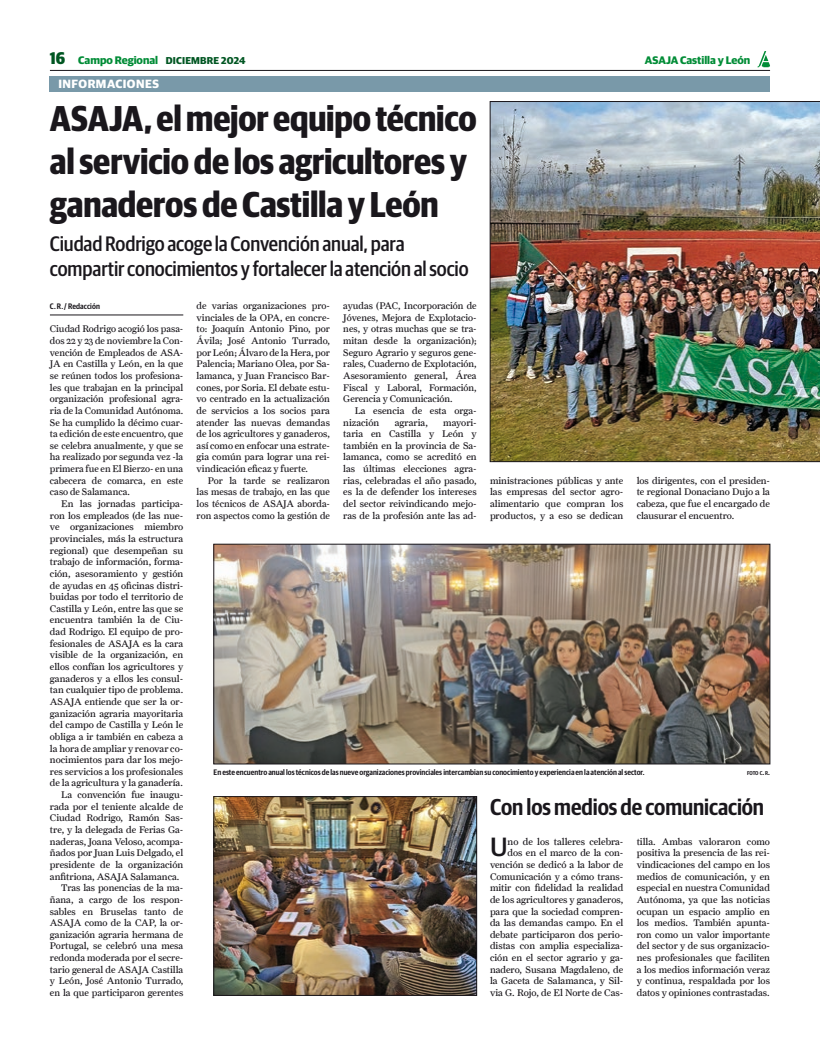
<style>
.page{position:relative;width:820px;height:1049px;background:#fff}
.page>*{position:absolute;margin:0;border:0;box-sizing:border-box;transform-origin:0 0}
.t1{font:700 36px/43.2px "Guardian Sans Cond";letter-spacing:-.005em;color:#1a171c}
.t2{font:500 26.5px "Guardian Sans";color:#1a171c}
.t3{font:600 23px "Guardian Sans Cond";letter-spacing:-.005em;color:#1a171c}
.t4{font:500 21px/25.2px "Guardian Sans Cond";letter-spacing:-.005em;color:#1a171c}
.t5{font:700 12px "Guardian Sans";letter-spacing:.04em;color:#fff}
.t6{font:700 11px "Guardian Sans";color:#008c36}
.t7{font:700 10px "Guardian Sans";letter-spacing:.02em;color:#005622}
.t8{font:9.7px/11.6px "Farnham Text";color:#1a171c;text-align:justify}
.t9{font:600 8px "Guardian Sans Cond";color:#1a171c}
.t10{font:600 5.6px "Guardian Sans Cond";color:#1a171c}
.s1{font-family:"Guardian Sans Cond";font-weight:800;font-size:17px;color:#005622}
.s2{font-size:8px}
</style>
<div class="page">
<div style="left:50px;top:76px;width:719px;height:15px;background:#7999a9"></div>
<hr style="left:50px;top:70px;width:719px;height:1px;background:#1a171c">
<svg style="left:757px;top:51px;width:12px;height:16px"></svg>
<hr style="left:50px;top:315px;width:133px;height:1px;background:#1a171c">
<img style="left:490px;top:101px;width:329px;height:361px">
<img style="left:215px;top:798px;width:259px;height:195px">
<div style="left:213px;top:796px;width:263px;height:199px;border:1px solid #1a171c"></div>
<img style="left:215px;top:546px;width:552px;height:216px">
<div style="left:213px;top:544px;width:556px;height:220px;border:1px solid #1a171c"></div>
<p class="t6" style="left:50px;top:52px;width:110px"><span class="s1">16</span> Campo Regional</p>
<p class="t6" style="left:644px;top:52px;width:107px">ASAJA Castilla y León</p>
<h1 class="t1" style="left:50px;top:94px;width:428px">ASAJA, el mejor equipo técnico al servicio de los agricultores y ganaderos de Castilla y León</h1>
<h3 class="t4" style="left:50px;top:229px;width:420px">Ciudad Rodrigo acoge la Convención anual, para compartir conocimientos y fortalecer la atención al socio</h3>
<p class="t9" style="left:50px;top:301px;width:51px">C. R. / Redacción</p>
<p class="t8" style="left:50px;top:323px;width:135px">Ciudad Rodrigo acogió los pasa&shy;dos 22 y 23 de noviembre la Con&shy;vención de Empleados de ASA-JA en Castilla y León, en la que se reúnen todos los profesiona&shy;les que trabajan en la principal organización profesional agra&shy;ria de la Comunidad Autónoma.<br>Se ha cumplido la décimo cuar&shy;ta edición de este encuentro, que se celebra anualmente, y que se ha realizado por segunda vez -la primera fue en El Bierzo- en una cabecera de comarca, en este caso de Salamanca.</p>
<p class="t8" style="left:61px;top:498px;width:123px">En las jornadas participa-</p>
<p class="t8" style="left:50px;top:509px;width:135px">ron los empleados (de las nue-</p>
<p class="t8" style="left:50px;top:521px;width:135px">ve organizaciones miembro</p>
<p class="t8" style="left:50px;top:533px;width:135px">provinciales, más la estructura</p>
<p class="t8" style="left:50px;top:544px;width:135px">regional) que desempeñan su</p>
<p class="t8" style="left:50px;top:556px;width:135px">trabajo de información, forma-</p>
<p class="t8" style="left:50px;top:568px;width:135px">ción, asesoramiento y gestión</p>
<p class="t8" style="left:50px;top:579px;width:135px">de ayudas en 45 oficinas distri-</p>
<p class="t8" style="left:50px;top:591px;width:135px">buidas por todo el territorio de</p>
<p class="t8" style="left:50px;top:602px;width:135px">Castilla y León, entre las que se</p>
<p class="t8" style="left:50px;top:614px;width:135px">encuentra también la de Ciu-</p>
<p class="t8" style="left:50px;top:626px;width:135px">dad Rodrigo. El equipo de pro-</p>
<p class="t8" style="left:50px;top:637px;width:135px">fesionales de ASAJA es la cara</p>
<p class="t8" style="left:50px;top:649px;width:135px">visible de la organización, en</p>
<p class="t8" style="left:50px;top:661px;width:135px">ellos confían los agricultores y</p>
<p class="t8" style="left:50px;top:672px;width:135px">ganaderos y a ellos les consul-</p>
<p class="t8" style="left:50px;top:684px;width:135px">tan cualquier tipo de problema.</p>
<p class="t8" style="left:50px;top:696px;width:135px">ASAJA entiende que ser la or-</p>
<p class="t8" style="left:50px;top:707px;width:135px">ganización agraria mayoritaria</p>
<p class="t8" style="left:50px;top:719px;width:135px">del campo de Castilla y León le</p>
<p class="t8" style="left:50px;top:731px;width:135px">obliga a ir también en cabeza a</p>
<p class="t8" style="left:50px;top:742px;width:135px">la hora de ampliar y renovar co-</p>
<p class="t8" style="left:50px;top:754px;width:135px">nocimientos para dar los mejo-</p>
<p class="t8" style="left:50px;top:765px;width:135px">res servicios a los profesionales</p>
<p class="t8" style="left:50px;top:777px;width:134px">de la agricultura y la ganadería.</p>
<p class="t8" style="left:61px;top:789px;width:123px">La convención fue inaugu-</p>
<p class="t8" style="left:50px;top:800px;width:135px">rada por el teniente alcalde de</p>
<p class="t8" style="left:50px;top:812px;width:135px">Ciudad Rodrigo, Ramón Sas-</p>
<p class="t8" style="left:50px;top:824px;width:135px">tre, y la delegada de Ferias Ga-</p>
<p class="t8" style="left:50px;top:835px;width:135px">naderas, Joana Veloso, acompa-</p>
<p class="t8" style="left:50px;top:847px;width:135px">ñados por Juan Luis Delgado, el</p>
<p class="t8" style="left:50px;top:859px;width:135px">presidente de la organización</p>
<p class="t8" style="left:50px;top:870px;width:131px">anfitriona, ASAJA Salamanca.</p>
<p class="t8" style="left:61px;top:882px;width:123px">Tras las ponencias de la ma-</p>
<p class="t8" style="left:50px;top:893px;width:135px">ñana, a cargo de los respon-</p>
<p class="t8" style="left:50px;top:905px;width:135px">sables en Bruselas tanto de</p>
<p class="t8" style="left:50px;top:917px;width:135px">ASAJA como de la CAP, la or-</p>
<p class="t8" style="left:50px;top:928px;width:135px">ganización agraria hermana de</p>
<p class="t8" style="left:50px;top:940px;width:135px">Portugal, se celebró una mesa</p>
<p class="t8" style="left:50px;top:952px;width:135px">redonda moderada por el secre-</p>
<p class="t8" style="left:50px;top:963px;width:135px">tario general de ASAJA Castilla</p>
<p class="t8" style="left:50px;top:975px;width:135px">y León, José Antonio Turrado,</p>
<p class="t8" style="left:50px;top:987px;width:135px">en la que participaron gerentes</p>
<p class="t7" style="left:166px;top:53px;width:81px">DICIEMBRE 2024</p>
<p class="t5" style="left:58px;top:75px;width:102px">INFORMACIONES</p>
<p class="t8" style="left:343px;top:300px;width:135px">ayudas (PAC, Incorporación de Jóvenes, Mejora de Explotacio&shy;nes, y otras muchas que se tra&shy;mitan desde la organización); Seguro Agrario y seguros gene&shy;rales, Cuaderno de Explotación, Asesoramiento general, Área Fiscal y Laboral, Formación, Gerencia y Comunicación.</p>
<p class="t8" style="left:343px;top:405px;width:135px;text-indent:11px">La esencia de esta orga&shy;nización</p>
<p class="t8" style="left:196px;top:300px;width:135px">de varias organizaciones pro&shy;vinciales de la OPA, en concre&shy;to: Joaquín Antonio Pino, por Ávila; José Antonio Turrado, por León; Álvaro de la Hera, por Palencia; Mariano Olea, por Sa&shy;lamanca, y Juan Francisco Bar&shy;cones, por Soria. El debate estu&shy;vo centrado en la actualización de servicios a los socios para atender las nuevas demandas de los agricultores y ganaderos, así como en enfocar una estrate&shy;gia común para lograr una rei&shy;vindicación eficaz y fuerte.</p>
<p class="t8" style="left:196px;top:474px;width:135px;text-indent:11px">Por la tarde se realizaron las mesas de trabajo, en las que los técnicos de ASAJA aborda&shy;ron aspectos como la gestión de</p>
<p class="t8" style="left:343px;top:416px;width:135px;text-indent:100px">mayori&shy;taria en Castilla y León y también en la provincia de Sa&shy;lamanca, como se acreditó en las últimas elecciones agra&shy;rias, celebradas el año pasado, es la de defender los intereses del sector reivindicando mejo&shy;ras de la profesión ante las ad-</p>
<p class="t8" style="left:394px;top:416px;width:35px">agraria,</p>
<p class="t8" style="left:490px;top:474px;width:135px">ministraciones públicas y ante las empresas del sector agro&shy;alimentario que compran los productos, y a eso se dedican</p>
<p class="t8" style="left:636px;top:474px;width:135px">los dirigentes, con el presiden&shy;te regional Donaciano Dujo a la cabeza, que fue el encargado de clausurar el encuentro.</p>
<p class="t9" style="left:213px;top:766px;width:432px">En este encuentro anual los técnicos de las nueve organizaciones provinciales intercambian su conocimiento y experiencia en la atención al sector.</p>
<p class="t10" style="left:746px;top:769px;width:25px">FOTO C<span class="s2">.</span> R<span class="s2">.</span></p>
<h3 class="t3" style="left:490px;top:791px;width:275px">Con los medios de comunicación</h3>
<h2 class="t2" style="left:490px;top:828px;width:19px">U</h2>
<p class="t8" style="left:490px;top:835px;width:135px;text-align:right">no de los talleres celebra-<br>dos en el marco de la con&shy;vención se dedicó a la labor de<br>Comunicación y a cómo trans&shy;mitir con fidelidad la realidad de los agricultores y ganaderos, para que la sociedad compren&shy;da las demandas campo. En el debate participaron dos perio&shy;distas con amplia especializa&shy;ción en el sector agrario y ga&shy;nadero, Susana Magdaleno, de la Gaceta de Salamanca, y Sil&shy;via G. Rojo, de El Norte de Cas-</p>
<p class="t8" style="left:636px;top:835px;width:135px">tilla. Ambas valoraron como positiva la presencia de las rei&shy;vindicaciones del campo en los medios de comunicación, y en especial en nuestra Comunidad Autónoma, ya que las noticias ocupan un espacio amplio en los medios. También apunta&shy;ron como un valor importante del sector y de sus organizacio&shy;nes profesionales que faciliten a los medios información veraz y continua, respaldada por los datos y opiniones contrastadas.</p>
</div>
